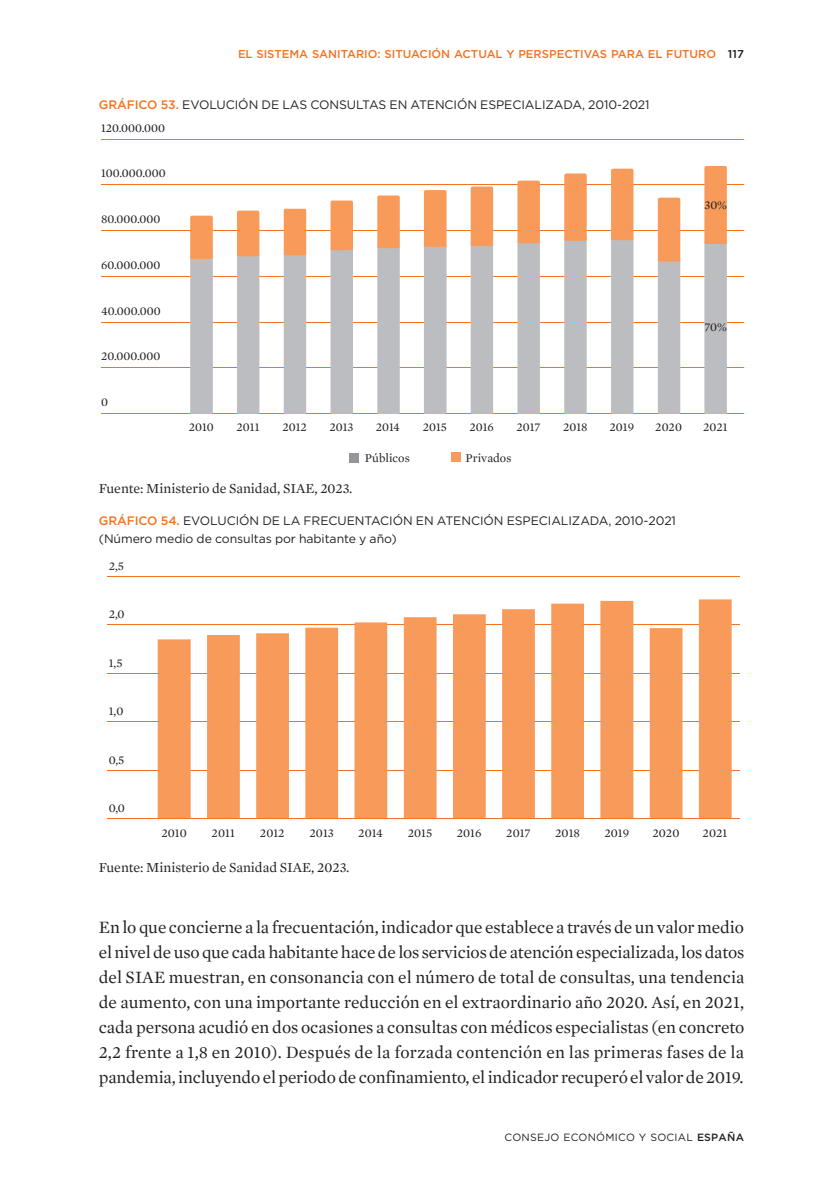
<style>
.page{position:relative;width:818px;height:1190px;background:#fff}
.page>*{position:absolute;margin:0;border:0;box-sizing:border-box;transform-origin:0 0}
.sin_sangre{font:17.5px/24.8px "Mercury Text G1";letter-spacing:-.01em;color:#231f20;text-align:justify}
.fuente_tabla{font:14px "Mercury Text G1";letter-spacing:-.005em;color:#231f20}
.TIT_CUA_Y_GRAF{font:12.25px "Gotham";letter-spacing:-.005em;color:#231f20}
.t1{font:12.08px "Mercury Text G1";color:#231f20}
.t2{font:500 11.38px "Gotham";color:#f47321}
.t3{font:10.5px "Gotham";letter-spacing:.025em;color:#231f20}
.s1{color:#231f20}
.s2{font-weight:500;color:#f47321}
.s3{font-weight:500}
</style>
<div class="page">
<hr style="left:102px;top:139px;width:642px;height:1px;background:#f47321">
<hr style="left:102px;top:185px;width:642px;height:1px;background:#f47321">
<hr style="left:102px;top:230px;width:642px;height:1px;background:#f47321">
<hr style="left:102px;top:276px;width:642px;height:1px;background:#f47321">
<hr style="left:102px;top:322px;width:642px;height:1px;background:#f47321">
<hr style="left:102px;top:367px;width:642px;height:1px;background:#f47321">
<hr style="left:102px;top:413px;width:642px;height:1px;background:#f47321">
<div style="left:349px;top:453px;width:10px;height:10px;background:#939598"></div>
<div style="left:450px;top:452px;width:10px;height:10px;background:#f89a5a"></div>
<svg style="left:190px;top:216px;width:23px;height:198px;background:#c9b6ab"></svg>
<svg style="left:237px;top:211px;width:22px;height:203px;background:#c9b5a9"></svg>
<svg style="left:284px;top:209px;width:22px;height:205px;background:#c9b5a8"></svg>
<svg style="left:330px;top:200px;width:23px;height:214px;background:#cbb6aa"></svg>
<svg style="left:377px;top:195px;width:23px;height:219px;background:#cbb6a9"></svg>
<svg style="left:424px;top:190px;width:22px;height:224px;background:#cbb4a6"></svg>
<svg style="left:470px;top:186px;width:23px;height:228px;background:#cdb6a8"></svg>
<svg style="left:517px;top:181px;width:23px;height:233px;background:#cdb5a6"></svg>
<svg style="left:564px;top:173px;width:22px;height:241px;background:#cdb4a4"></svg>
<svg style="left:611px;top:169px;width:22px;height:245px;background:#cdb2a2"></svg>
<svg style="left:658px;top:198px;width:22px;height:216px;background:#cdb2a1"></svg>
<svg style="left:704px;top:166px;width:23px;height:248px;background:#cfb3a2"></svg>
<hr style="left:108px;top:576px;width:632px;height:1px;background:#f47321">
<hr style="left:108px;top:624px;width:632px;height:1px;background:#f47321">
<hr style="left:108px;top:673px;width:632px;height:1px;background:#f47321">
<hr style="left:108px;top:721px;width:632px;height:1px;background:#f47321">
<hr style="left:108px;top:770px;width:632px;height:1px;background:#f47321">
<svg style="left:158px;top:599px;width:573px;height:219px;fill:#f89a5a"></svg>
<hr style="left:108px;top:818px;width:632px;height:1px;background:#f47321">
<p class="t2" style="left:238px;top:47px;width:507px">EL SISTEMA SANITARIO: SITUACIÓN ACTUAL Y PERSPECTIVAS PARA EL FUTURO <span class="s1">117</span></p>
<p class="TIT_CUA_Y_GRAF" style="left:99px;top:97px;width:552px"><span class="s2">GRÁFICO 53.</span> EVOLUCIÓN DE LAS CONSULTAS EN ATENCIÓN ESPECIALIZADA, 2010-2021</p>
<p class="t1" style="left:101px;top:119px;width:66px">120.000.000</p>
<p class="t1" style="left:101px;top:165px;width:66px">100.000.000</p>
<p class="t1" style="left:101px;top:211px;width:61px">80.000.000</p>
<p class="t1" style="left:101px;top:257px;width:61px">60.000.000</p>
<p class="t1" style="left:101px;top:303px;width:61px">40.000.000</p>
<p class="t1" style="left:101px;top:348px;width:61px">20.000.000</p>
<p class="t1" style="left:101px;top:394px;width:8px">0</p>
<p class="t1" style="left:704px;top:197px;width:24px">30%</p>
<p class="t1" style="left:704px;top:319px;width:24px">70%</p>
<p class="t1" style="left:189px;top:419px;width:27px">2010</p>
<p class="t1" style="left:236px;top:419px;width:24px">2011</p>
<p class="t1" style="left:282px;top:419px;width:26px">2012</p>
<p class="t1" style="left:329px;top:419px;width:26px">2013</p>
<p class="t1" style="left:375px;top:419px;width:26px">2014</p>
<p class="t1" style="left:423px;top:419px;width:26px">2015</p>
<p class="t1" style="left:469px;top:419px;width:26px">2016</p>
<p class="t1" style="left:516px;top:419px;width:25px">2017</p>
<p class="t1" style="left:563px;top:419px;width:26px">2018</p>
<p class="t1" style="left:609px;top:419px;width:26px">2019</p>
<p class="t1" style="left:655px;top:419px;width:28px">2020</p>
<p class="t1" style="left:703px;top:419px;width:26px">2021</p>
<p class="t1" style="left:365px;top:450px;width:46px">Públicos</p>
<p class="t1" style="left:465px;top:450px;width:47px">Privados</p>
<p class="fuente_tabla" style="left:99px;top:480px;width:255px">Fuente: Ministerio de Sanidad, SIAE, 2023.</p>
<p class="TIT_CUA_Y_GRAF" style="left:99px;top:514px;width:578px"><span class="s2">GRÁFICO 54.</span> EVOLUCIÓN DE LA FRECUENTACIÓN EN ATENCIÓN ESPECIALIZADA, 2010-2021</p>
<p class="TIT_CUA_Y_GRAF" style="left:99px;top:532px;width:300px">(Número medio de consultas por habitante y año)</p>
<p class="t1" style="left:109px;top:558px;width:17px">2,5</p>
<p class="t1" style="left:109px;top:606px;width:17px">2,0</p>
<p class="t1" style="left:109px;top:655px;width:15px">1,5</p>
<p class="t1" style="left:109px;top:703px;width:16px">1,0</p>
<p class="t1" style="left:109px;top:751px;width:17px">0,5</p>
<p class="t1" style="left:109px;top:800px;width:18px">0,0</p>
<p class="t1" style="left:161px;top:825px;width:27px">2010</p>
<p class="t1" style="left:212px;top:825px;width:25px">2011</p>
<p class="t1" style="left:260px;top:825px;width:26px">2012</p>
<p class="t1" style="left:309px;top:825px;width:26px">2013</p>
<p class="t1" style="left:358px;top:825px;width:26px">2014</p>
<p class="t1" style="left:408px;top:825px;width:26px">2015</p>
<p class="t1" style="left:456px;top:825px;width:26px">2016</p>
<p class="t1" style="left:506px;top:825px;width:26px">2017</p>
<p class="t1" style="left:555px;top:825px;width:26px">2018</p>
<p class="t1" style="left:604px;top:825px;width:26px">2019</p>
<p class="t1" style="left:652px;top:825px;width:29px">2020</p>
<p class="t1" style="left:702px;top:825px;width:26px">2021</p>
<p class="fuente_tabla" style="left:99px;top:859px;width:252px">Fuente: Ministerio de Sanidad SIAE, 2023.</p>
<p class="sin_sangre" style="left:99px;top:914px;width:647px">En lo que concierne a la frecuentación, indicador que establece a través de un valor medio el nivel de uso que cada habitante hace de los servicios de atención especializada, los datos del SIAE muestran, en consonancia con el número de total de consultas, una tendencia de aumento, con una importante reducción en el extraordinario año 2020. Así, en 2021, cada persona acudió en dos ocasiones a consultas con médicos especialistas (en concreto 2,2 frente a 1,8 en 2010). Después de la forzada contención en las primeras fases de la pandemia, incluyendo el periodo de confinamiento, el indicador recuperó el valor de 2019.</p>
<p class="t3" style="left:504px;top:1131px;width:241px">CONSEJO ECONÓMICO Y SOCIAL <span class="s3">ESPAÑA</span></p>
</div>
